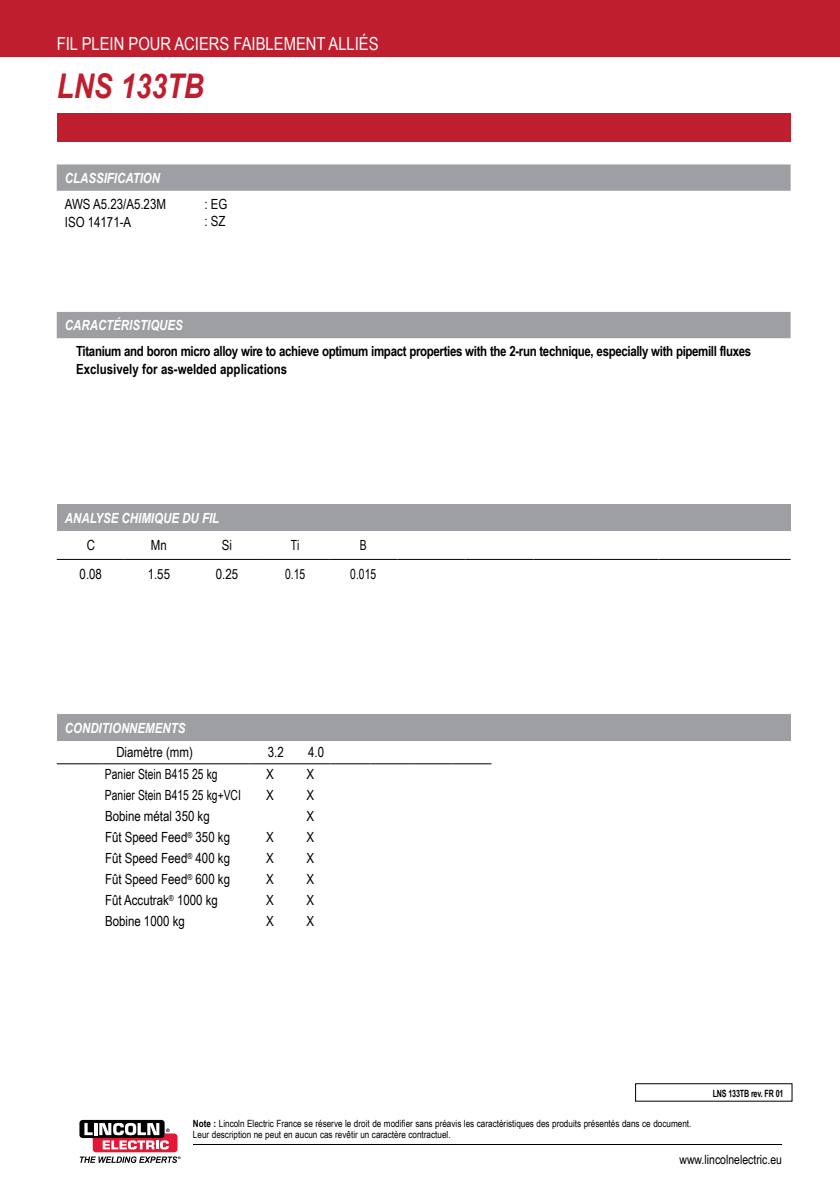
<style>
.page{position:relative;width:840px;height:1191px;background:#fff}
.page>*{position:absolute;margin:0;border:0;box-sizing:border-box;transform-origin:0 0}
.t1{font:italic 700 34px "Arial Narrow";color:#be1e2d}
.t2{font:18px "Arial Narrow";color:#fff}
.t3{font:14px/18px "Arial Narrow";color:#000}
.t4{font:700 14px/18px "Arial Narrow";letter-spacing:-.025em;color:#000}
.t5{font:italic 700 14px "Arial Narrow";color:#fff}
.t6{font:14px "Arial Narrow";color:#000;scale:.9 1}
.t7{font:12.8px "Arial Narrow";color:#000}
.t8{font:10px/11.4px "Arial Narrow";color:#000}
.t9{font:700 10px "Arial Narrow";letter-spacing:-.02em;color:#000;scale:.87 1}
.s1{font-weight:700}
</style>
<div class="page">
<div style="left:0;top:0;width:839px;height:57px;background:#be1e2d"></div>
<hr style="left:193px;top:1144px;width:588px;height:1px;background:#000">
<div style="left:79px;top:1119px;width:85px;height:19px;background:#000;border-radius:3px"></div>
<svg style="left:80px;top:1123px;width:100px;height:40px"></svg>
<div style="left:57px;top:113px;width:733px;height:29px;background:#be1e2d"></div>
<svg style="left:57px;top:164px;width:733px;height:27px;background:#9fa1a4"></svg>
<div style="left:57px;top:312px;width:733px;height:26px;background:#9d9fa2"></div>
<div style="left:57px;top:505px;width:733px;height:26px;background:#9d9fa2"></div>
<hr style="left:57px;top:559px;width:68px;height:1px;background:#000">
<hr style="left:125px;top:559px;width:68px;height:1px;background:#000">
<hr style="left:193px;top:559px;width:68px;height:1px;background:#000">
<hr style="left:261px;top:559px;width:68px;height:1px;background:#000">
<hr style="left:329px;top:559px;width:68px;height:1px;background:#000">
<hr style="left:397px;top:559px;width:68px;height:1px;background:#000">
<hr style="left:465px;top:559px;width:68px;height:1px;background:#000">
<hr style="left:533px;top:559px;width:62px;height:1px;background:#000">
<hr style="left:595px;top:559px;width:63px;height:1px;background:#000">
<hr style="left:658px;top:559px;width:132px;height:1px;background:#000">
<div style="left:57px;top:714px;width:733px;height:27px;background:#9d9fa2"></div>
<hr style="left:57px;top:763px;width:45px;height:1px;background:#000">
<hr style="left:102px;top:763px;width:147px;height:1px;background:#000">
<hr style="left:249px;top:763px;width:41px;height:1px;background:#000">
<hr style="left:290px;top:763px;width:40px;height:1px;background:#000">
<hr style="left:330px;top:763px;width:40px;height:1px;background:#000">
<hr style="left:370px;top:763px;width:40px;height:1px;background:#000">
<hr style="left:410px;top:763px;width:41px;height:1px;background:#000">
<hr style="left:451px;top:763px;width:40px;height:1px;background:#000">
<p class="t2" style="left:57px;top:30px;width:323px">Fil plein pour aciers faiblement alliés</p>
<h1 class="t1" style="left:57px;top:61px;width:149px">LNS 133TB</h1>
<p class="t5" style="left:65px;top:167px;width:97px">CLASSIFICATION</p>
<p class="t3" style="left:65px;top:194px;width:101px">AWS A5.23/A5.23M<br>ISO 14171-A</p>
<p class="t3" style="left:204px;top:195px;width:24px;line-height:16.8px">: EG : SZ</p>
<p class="t5" style="left:65px;top:315px;width:119px">CARACTÉRISTIQUES</p>
<p class="t4" style="left:76px;top:342px;width:676px">Titanium and boron micro alloy wire to achieve optimum impact properties with the 2-run technique, especially with pipemill fluxes<br>Exclusively for as-welded applications</p>
<p class="t5" style="left:65px;top:507px;width:155px">ANALYSE CHIMIQUE DU FIL</p>
<p class="t3" style="left:87px;top:536px;width:9px">C</p>
<p class="t3" style="left:151px;top:536px;width:17px">Mn</p>
<p class="t3" style="left:222px;top:536px;width:12px">Si</p>
<p class="t6" style="left:291px;top:535px;width:11px">Ti</p>
<p class="t6" style="left:359px;top:535px;width:8px">B</p>
<p class="t3" style="left:80px;top:564px;width:24px">0.08</p>
<p class="t3" style="left:148px;top:564px;width:24px">1.55</p>
<p class="t3" style="left:216px;top:564px;width:24px">0.25</p>
<p class="t6" style="left:285px;top:563px;width:24px">0.15</p>
<p class="t6" style="left:350px;top:563px;width:30px">0.015</p>
<p class="t5" style="left:65px;top:717px;width:107px">CONDITIONNEMENTS</p>
<p class="t3" style="left:116px;top:743px;width:78px">Diamètre (mm)</p>
<p class="t3" style="left:268px;top:743px;width:17px">3.2</p>
<p class="t3" style="left:308px;top:743px;width:17px">4.0</p>
<p class="t6" style="left:105px;top:764px;width:127px">Panier Stein B415 25 kg</p>
<p class="t3" style="left:266px;top:765px;width:9px">X</p>
<p class="t3" style="left:306px;top:765px;width:9px">X</p>
<p class="t6" style="left:105px;top:785px;width:146px">Panier Stein B415 25 kg+VCI</p>
<p class="t3" style="left:266px;top:786px;width:9px">X</p>
<p class="t3" style="left:306px;top:786px;width:9px">X</p>
<p class="t3" style="left:105px;top:807px;width:106px">Bobine métal 350 kg</p>
<p class="t3" style="left:306px;top:807px;width:9px">X</p>
<p class="t3" style="left:105px;top:828px;width:126px">Fût Speed Feed<sup>®</sup> 350 kg</p>
<p class="t3" style="left:266px;top:828px;width:9px">X</p>
<p class="t3" style="left:306px;top:828px;width:9px">X</p>
<p class="t3" style="left:105px;top:849px;width:126px">Fût Speed Feed<sup>®</sup> 400 kg</p>
<p class="t3" style="left:266px;top:849px;width:9px">X</p>
<p class="t3" style="left:306px;top:849px;width:9px">X</p>
<p class="t3" style="left:105px;top:870px;width:126px">Fût Speed Feed<sup>®</sup> 600 kg</p>
<p class="t3" style="left:266px;top:870px;width:9px">X</p>
<p class="t3" style="left:306px;top:870px;width:9px">X</p>
<p class="t3" style="left:105px;top:891px;width:114px">Fût Accutrak<sup>®</sup> 1000 kg</p>
<p class="t3" style="left:266px;top:891px;width:9px">X</p>
<p class="t3" style="left:306px;top:891px;width:9px">X</p>
<p class="t3" style="left:105px;top:911px;width:81px">Bobine 1000 kg</p>
<p class="t3" style="left:266px;top:911px;width:9px">X</p>
<p class="t3" style="left:306px;top:911px;width:9px">X</p>
<p class="t9" style="left:712px;top:1086px;width:83px">LNS 133TB rev. FR 01</p>
<p class="t8" style="left:193px;top:1117px;width:499px"><span class="s1">Note :</span> Lincoln Electric France se réserve le droit de modifier sans préavis les caractéristiques des produits présentés dans ce document.<br>Leur description ne peut en aucun cas revêtir un caractère contractuel.</p>
<p class="t7" style="left:679px;top:1149px;width:104px">www.lincolnelectric.eu</p>
</div>
